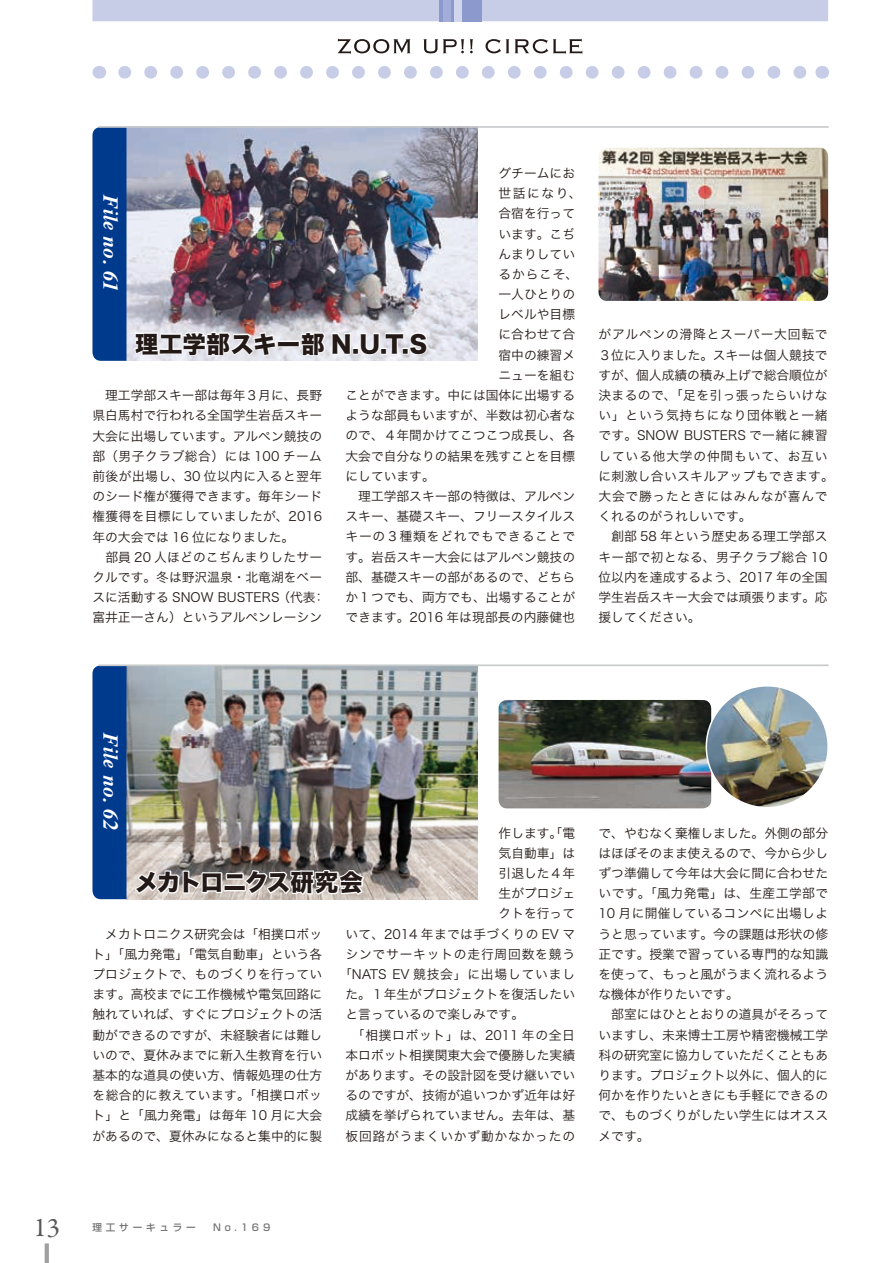
<style>
.page{position:relative;width:893px;height:1263px;background:#fff}
.page>*{position:absolute;margin:0;border:0;box-sizing:border-box;transform-origin:0 0}
.t1{font:27.15px "Garamond Premr Pro";color:#595857}
.t2{font:23.4px "Hira Kaku Std W8";letter-spacing:.01em;color:#231916}
.t3{font:23.4px "Hira Kaku Std W8";letter-spacing:-.055em;color:#231916}
.t4{font:italic 700 21.3px "Times";letter-spacing:-.01em;color:#fff}
.t5{font:12.75px/20.2px "Hira Kaku Pro W3";color:#231916}
.t6{font:12.75px/20.2px "Hira Kaku Pro W3";letter-spacing:.025em;color:#231916}
.t7{font:12.75px "Hira Kaku Pro W3";letter-spacing:.065em;color:#231916}
.t8{font:12.75px "Hira Kaku Pro W3";letter-spacing:.055em;color:#231916}
.t9{font:500 9.6px "Shin Go Pro";letter-spacing:.4em;color:#727272}
</style>
<div class="page">
<hr style="left:45px;top:1243px;width:4px;height:20px;background:#a0a0a1">
<svg style="left:125px;top:66px;width:682px;height:13px"></svg>
<svg style="left:99px;top:66px;width:1px;height:13px"></svg>
<svg style="left:822px;top:66px;width:1px;height:13px"></svg>
<div style="left:92px;top:0;width:736px;height:21px;background:#c7cce7"></div>
<div style="left:439px;top:0;width:43px;height:21px;background:#8c99cd"></div>
<div style="left:443px;top:0;width:8px;height:21px;background:#a4add7"></div>
<div style="left:454px;top:0;width:7px;height:21px;background:#d2d6ec"></div>
<svg style="left:338px;top:39px;width:244px;height:15px"></svg>
<img style="left:126px;top:128px;width:351px;height:233px">
<img style="left:126px;top:666px;width:351px;height:233px">
<div style="left:92px;top:127px;width:34px;height:234px;background:#003a8d"></div>
<div style="left:92px;top:665px;width:34px;height:234px;background:#003a8d"></div>
<hr style="left:99px;top:126px;width:729px;height:2px;background:#c9cacb">
<hr style="left:99px;top:664px;width:729px;height:2px;background:#c9cacb">
<img style="left:598px;top:148px;width:230px;height:153px">
<img style="left:499px;top:700px;width:212px;height:108px">
<svg style="left:133px;top:330px;width:296px;height:27px"></svg>
<svg style="left:132px;top:859px;width:235px;height:39px"></svg>
<img style="left:706px;top:686px;width:122px;height:122px;border-radius:61px">
<div style="left:706px;top:685px;width:123px;height:123px;border:2px solid #fff;border-radius:50%"></div>
<p class="t5" style="left:499px;top:162px;width:78px">グチームにお</p>
<p class="t5" style="left:499px;top:182px;width:84px">世話になり、</p>
<p class="t5" style="left:499px;top:202px;width:78px">合宿を行って</p>
<p class="t5" style="left:499px;top:223px;width:78px">います。こぢ</p>
<p class="t5" style="left:499px;top:243px;width:78px">んまりしてい</p>
<p class="t5" style="left:499px;top:263px;width:81px">るからこそ、</p>
<p class="t5" style="left:499px;top:283px;width:78px">一人ひとりの</p>
<p class="t5" style="left:499px;top:303px;width:78px">レベルや目標</p>
<p class="t5" style="left:499px;top:324px;width:78px">に合わせて合</p>
<p class="t5" style="left:499px;top:344px;width:78px">宿中の練習メ</p>
<p class="t5" style="left:499px;top:364px;width:78px">ニューを組む</p>
<p class="t5" style="left:345px;top:384px;width:231px">ことができます。中には国体に出場する</p>
<p class="t5" style="left:345px;top:404px;width:231px">ような部員もいますが、半数は初心者な</p>
<p class="t5" style="left:345px;top:425px;width:231px">ので、４年間かけてこつこつ成長し、各</p>
<p class="t5" style="left:345px;top:445px;width:231px">大会で自分なりの結果を残すことを目標</p>
<p class="t5" style="left:345px;top:465px;width:91px">にしています。</p>
<p class="t5" style="left:345px;top:485px;width:231px">　理工学部スキー部の特徴は、アルペン</p>
<p class="t5" style="left:345px;top:505px;width:231px">スキー、基礎スキー、フリースタイルス</p>
<p class="t7" style="left:345px;top:525px;width:231px">キーの３種類をどれでもできることで</p>
<p class="t5" style="left:345px;top:546px;width:231px">す。岩岳スキー大会にはアルペン競技の</p>
<p class="t5" style="left:345px;top:566px;width:231px">部、基礎スキーの部があるので、どちら</p>
<p class="t5" style="left:345px;top:586px;width:231px">か１つでも、両方でも、出場することが</p>
<p class="t5" style="left:345px;top:606px;width:231px">できます。2016 年は現部長の内藤健也</p>
<h3 class="t4" style="left:131px;top:195px;width:99px;rotate:90deg">File no. 61</h3>
<h2 class="t2" style="left:135px;top:331px;width:294px">理工学部スキー部 N.U.T.S</h2>
<p class="t5" style="left:92px;top:384px;width:234px;text-indent:13px">理工学部スキー部は毎年３月に、長野県白馬村で行われる全国学生岩岳スキー大会に出場しています。アルペン競技の部（男子クラブ総合）には 100 チーム前後が出場し、30 位以内に入ると翌年のシード権が獲得できます。毎年シード権獲得を目標にしていましたが、2016年の大会では 16 位になりました。<br>　部員 20 人ほどのこぢんまりしたサークルです。冬は野沢温泉・北竜湖をベースに活動する SNOW BUSTERS（代表：富井正一さん）というアルペンレーシン</p>
<p class="t6" style="left:598px;top:324px;width:237px">がアルペンの滑降とスーパー大回転で<br>３位に入りました。スキーは個人競技ですが、個人成績の積み上げで総合順位が決まるので、「足を引っ張ったらいけない」という気持ちになり団体戦と一緒です。SNOW BUSTERS で一緒に練習している他大学の仲間もいて、お互いに刺激し合いスキルアップもできます。大会で勝ったときにはみんなが喜んでくれるのがうれしいです。<br>　創部 58 年という歴史ある理工学部スキー部で初となる、男子クラブ総合 10位以内を達成するよう、2017 年の全国学生岩岳スキー大会では頑張ります。応援してください。</p>
<h3 class="t4" style="left:131px;top:733px;width:99px;rotate:90deg">File no. 62</h3>
<p class="t5" style="left:499px;top:822px;width:78px">作します。「電</p>
<p class="t5" style="left:499px;top:842px;width:78px">気自動車」は</p>
<p class="t5" style="left:499px;top:862px;width:78px">引退した４年</p>
<p class="t5" style="left:499px;top:882px;width:78px">生がプロジェ</p>
<p class="t5" style="left:499px;top:903px;width:78px">クトを行って</p>
<p class="t6" style="left:345px;top:923px;width:231px">いて、2014 年までは手づくりの EV マ</p>
<p class="t7" style="left:345px;top:943px;width:231px">シンでサーキットの走行周回数を競う</p>
<p class="t7" style="left:339px;top:963px;width:238px">「NATS EV 競技会」に出場していまし</p>
<p class="t5" style="left:345px;top:983px;width:231px">た。１年生がプロジェクトを復活したい</p>
<p class="t5" style="left:345px;top:1003px;width:180px">と言っているので楽しみです。</p>
<p class="t8" style="left:345px;top:1023px;width:231px">　「相撲ロボット」は、2011 年の全日</p>
<p class="t5" style="left:345px;top:1044px;width:231px">本ロボット相撲関東大会で優勝した実績</p>
<p class="t5" style="left:345px;top:1064px;width:231px">があります。その設計図を受け継いでい</p>
<p class="t5" style="left:345px;top:1084px;width:231px">るのですが、技術が追いつかず近年は好</p>
<p class="t5" style="left:345px;top:1104px;width:231px">成績を挙げられていません。去年は、基</p>
<p class="t7" style="left:345px;top:1124px;width:231px">板回路がうまくいかず動かなかったの</p>
<h2 class="t3" style="left:135px;top:869px;width:230px">メカトロニクス研究会</h2>
<p class="t5" style="left:92px;top:923px;width:231px;text-align:justify">　メカトロニクス研究会は「相撲ロボット」「風力発電」「電気自動車」という各プロジェクトで、ものづくりを行っています。高校までに工作機械や電気回路に触れていれば、すぐにプロジェクトの活動ができるのですが、未経験者には難しいので、夏休みまでに新入生教育を行い基本的な道具の使い方、情報処理の仕方を総合的に教えています。「相撲ロボット」と「風力発電」は毎年 10 月に大会があるので、夏休みになると集中的に製</p>
<p class="t5" style="left:598px;top:822px;width:231px">で、やむなく棄権しました。外側の部分はほぼそのまま使えるので、今から少しずつ準備して今年は大会に間に合わせたいです。「風力発電」は、生産工学部で<br>10 月に開催しているコンペに出場しようと思っています。今の課題は形状の修正です。授業で習っている専門的な知識を使って、もっと風がうまく流れるような機体が作りたいです。<br>　部室にはひととおりの道具がそろっていますし、未来博士工房や精密機械工学科の研究室に協力していただくこともあります。プロジェクト以外に、個人的に何かを作りたいときにも手軽にできるので、ものづくりがしたい学生にはオススメです。</p>
<h1 class="t1" style="left:34px;top:1211px;width:28px">13</h1>
<p class="t9" style="left:92px;top:1219px;width:179px">理工サーキュラー　No.169</p>
</div>
